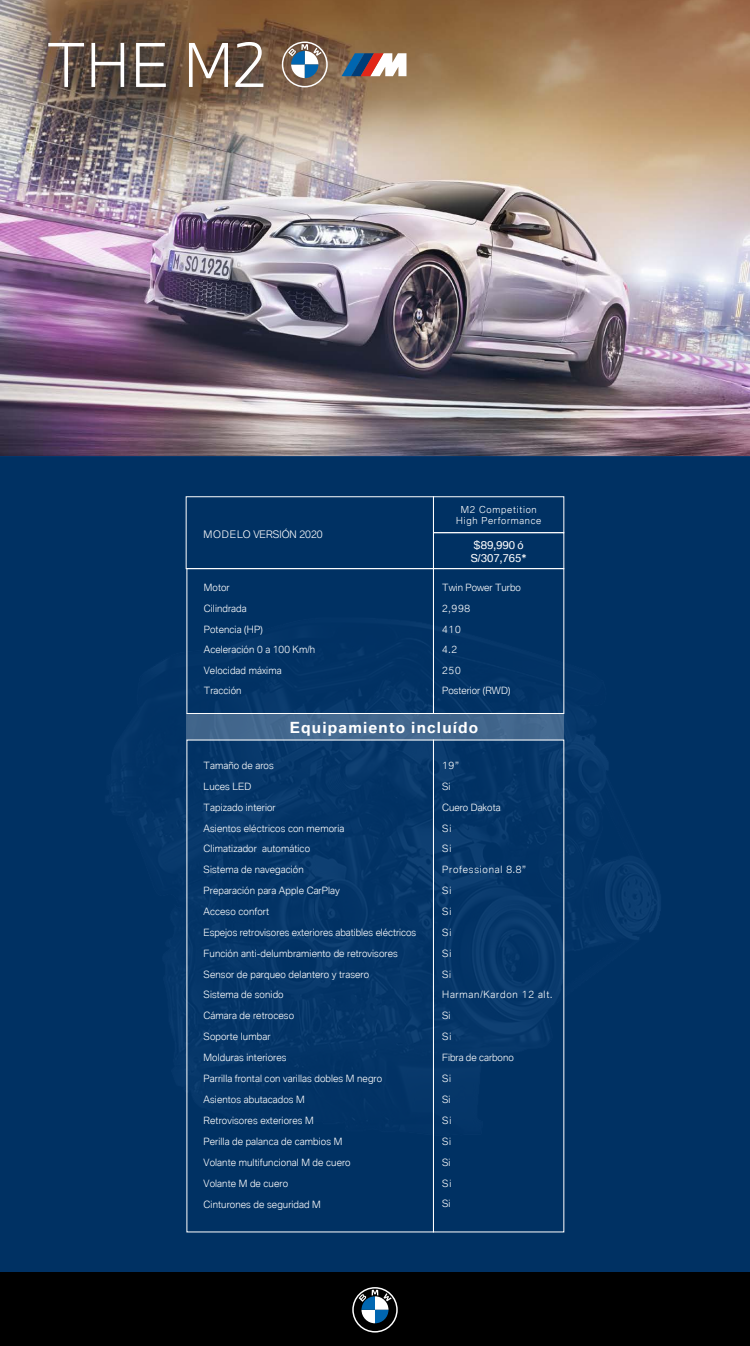
<style>
.page{position:relative;width:750px;height:1346px;background:#fff}
.page>*{position:absolute;margin:0;border:0;box-sizing:border-box;transform-origin:0 0}
.t1{font:300 58.35px "BMW Type Next";color:#fff}
.t2{font:700 14.85px "BMW Type Global Pro";letter-spacing:.08em;color:#fff}
.t3{font:10.57px/12.3px "BMW Type Global Pro";color:#fff}
.t4{font:300 10.05px "BMW Type Global Pro";color:#fff}
.t5{font:300 9.68px/20.9px "BMW Type Global Pro";letter-spacing:.01em;color:#fff}
.t6{font:300 9.68px/20.9px "BMW Type Global Pro";letter-spacing:.08em;color:#fff}
.t7{font:300 9.3px/11.2px "BMW Type Global Pro";letter-spacing:.08em;color:#fff;text-align:center}
</style>
<div class="page">
<div style="left:0;top:1271px;width:750px;height:75px;background:#000"></div>
<svg style="left:352px;top:1287px;width:46px;height:45px"></svg>
<img style="left:0;top:0;width:750px;height:456px">
<div style="left:0;top:456px;width:750px;height:815px;background:#003163"></div>
<div style="left:433px;top:532px;width:131px;height:37px;border:1px solid #fff"></div>
<div style="left:187px;top:568px;width:247px;height:146px;border:1px solid #fff"></div>
<div style="left:433px;top:568px;width:131px;height:146px;border:1px solid #fff"></div>
<div style="left:433px;top:739px;width:131px;height:493px;border:1px solid #fff"></div>
<div style="left:186px;top:713px;width:378px;height:27px;background:#42678e;border:1px solid #fff"></div>
<svg style="left:342px;top:53px;width:64px;height:23px"></svg>
<svg style="left:282px;top:41px;width:46px;height:46px"></svg>
<h1 class="t1" style="left:47px;top:25px;width:221px">THE M2</h1>
<p class="t4" style="left:203px;top:527px;width:121px">MODELO VERSIÓN 2020</p>
<p class="t7" style="left:456px;top:504px;width:87px">M2 Competition<br>High Performance</p>
<p class="t3" style="left:471px;top:540px;width:57px">$89,990 ó<br>S/307,765*</p>
<p class="t5" style="left:204px;top:578px;width:113px;line-height:20.6px">Motor<br>Cilindrada<br>Potencia (HP)<br>Aceleración 0 a 100 Km/h<br>Velocidad máxima<br>Tracción</p>
<p class="t5" style="left:442px;top:578px;width:80px;line-height:20.6px">Twin Power Turbo<br>2,998<br>410<br>4.2<br>250<br>Posterior (RWD)</p>
<h2 class="t2" style="left:290px;top:718px;width:190px">Equipamiento incluído</h2>
<p class="t5" style="left:204px;top:755px;width:214px">Tamaño de aros<br>Luces LED<br>Tapizado interior<br>Asientos eléctricos con memoria<br>Climatizador automático<br>Sistema de navegación<br>Preparación para Apple CarPlay<br>Acceso confort<br>Espejos retrovisores exteriores abatibles eléctricos<br>Función anti-delumbramiento de retrovisores<br>Sensor de parqueo delantero y trasero<br>Sistema de sonido<br>Cámara de retroceso<br>Soporte lumbar<br>Molduras interiores<br>Parrilla frontal con varillas dobles M negro<br>Asientos abutacados M</p>
<p class="t5" style="left:204px;top:1111px;width:149px">Retrovisores exteriores M<br>Perilla de palanca de cambios M<br>Volante multifuncional M de cuero<br>Volante M de cuero<br>Cinturones de seguridad M</p>
<p class="t6" style="left:442px;top:755px;width:112px">19”<br>Si<br>Cuero Dakota<br>Si<br>Si<br>Professional 8.8”<br>Si<br>Si<br>Si<br>Si<br>Si<br>Harman/Kardon 12 alt.<br>Si<br>Si<br>Fibra de carbono<br>Si<br>Si</p>
<p class="t5" style="left:442px;top:1111px;width:11px;text-align:justify">Si Si Si</p>
<p class="t5" style="left:442px;top:1174px;width:11px;line-height:19.6px">Si<br>Si</p>
</div>
